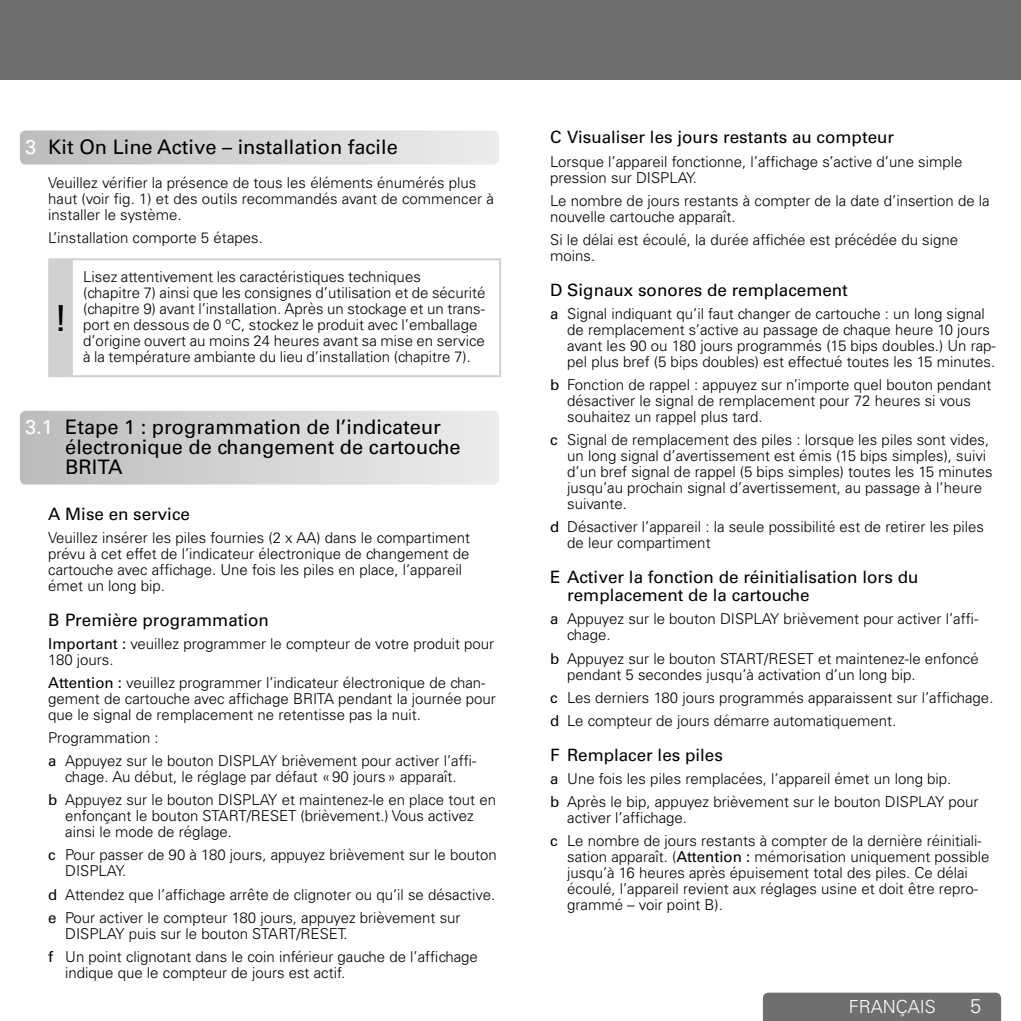
<style>
.page{position:relative;width:1021px;height:1021px;background:#fff}
.page>*{position:absolute;margin:0;border:0;box-sizing:border-box;transform-origin:0 0}
.t1{font:500 36px "Univers CE";color:#000}
.t2{font:500 20px/20px "Univers CE";color:#000}
.t3{font:300 20px "Univers";color:#fff}
.t4{font:300 18px "Univers";color:#fff}
.t5{font:500 17px/18px "Univers CE";color:#000}
.t6{font:300 15px/16px "Univers CE";color:#000}
.s1{color:#fff}
.s2{font-weight:500}
</style>
<div class="page">
<div style="left:0;top:0;width:1020px;height:79px;background:#6f6f6e"></div>
<div style="left:763px;top:992px;width:238px;height:28px;background:#6f6f6e"></div>
<svg style="left:20px;top:130px;width:479px;height:34px;background:#d4d5d5"></svg>
<div style="left:49px;top:259px;width:23px;height:117px;background:#d0d1d1"></div>
<hr style="left:48px;top:258px;width:24px;height:2px;background:#d0d1d1">
<hr style="left:48px;top:260px;width:2px;height:115px;background:#d0d1d1">
<hr style="left:72px;top:258px;width:429px;height:2px;background:#d0d1d1">
<hr style="left:71px;top:260px;width:2px;height:115px;background:#d0d1d1">
<hr style="left:499px;top:260px;width:2px;height:115px;background:#d0d1d1">
<hr style="left:48px;top:375px;width:24px;height:2px;background:#d0d1d1">
<hr style="left:72px;top:375px;width:429px;height:2px;background:#d0d1d1">
<svg style="left:20px;top:411px;width:479px;height:73px;background:#d4d4d4"></svg>
<h2 class="t2" style="left:25px;top:137px;width:374px"><span class="s1">3</span> Kit On Line Active – installation facile</h2>
<p class="t6" style="left:48px;top:174px;width:447px">Veuillez vérifier la présence de tous les éléments énumérés plus haut (voir fig. 1) et des outils recommandés avant de commencer à installer le système.</p>
<p class="t6" style="left:48px;top:230px;width:216px">L’installation comporte 5 étapes.</p>
<h1 class="t1" style="left:54px;top:297px;width:16px">!</h1>
<p class="t6" style="left:83px;top:269px;width:404px">Lisez attentivement les caractéristiques techniques<br>(chapitre 7) ainsi que les consignes d’utilisation et de sécurité (chapitre 9) avant l’installation. Après un stockage et un trans&shy;port en dessous de 0 °C, stockez le produit avec l’emballage d’origine ouvert au moins 24 heures avant sa mise en service à la température ambiante du lieu d’installation (chapitre 7).</p>
<h2 class="t2" style="left:65px;top:417px;width:397px;text-indent:-40px"><span class="s1">3.1</span> Etape 1 : programmation de l’indicateur électronique de changement de cartouche<br>BRITA</h2>
<p class="t5" style="left:48px;top:505px;width:143px">A Mise en service</p>
<p class="t6" style="left:48px;top:529px;width:423px">Veuillez insérer les piles fournies (2 x AA) dans le compartiment prévu à cet effet de l’indicateur électronique de changement de cartouche avec affichage. Une fois les piles en place, l’appareil émet un long bip.</p>
<p class="t5" style="left:48px;top:611px;width:222px">B Première programmation</p>
<p class="t6" style="left:48px;top:635px;width:447px"><span class="s2">Important :</span> veuillez programmer le compteur de votre produit pour<br>180 jours.</p>
<p class="t6" style="left:48px;top:675px;width:449px"><span class="s2">Attention :</span> veuillez programmer l’indicateur électronique de chan&shy;gement de cartouche avec affichage BRITA pendant la journée pour que le signal de remplacement ne retentisse pas la nuit.</p>
<p class="t6" style="left:48px;top:726px;width:429px;line-height:23px">Programmation :<br><span class="s2">a</span> Appuyez sur le bouton DISPLAY brièvement pour activer l’affi-</p>
<p class="t6" style="left:48px;top:765px;width:449px;line-height:23px;text-indent:17px">chage. Au début, le réglage par défaut «90 jours» apparaît.<br><span class="s2">b</span> Appuyez sur le bouton DISPLAY et maintenez-le en place tout en</p>
<p class="t6" style="left:65px;top:808px;width:410px">enfonçant le bouton START/RESET (brièvement.) Vous activez ainsi le mode de réglage.</p>
<p class="t6" style="left:65px;top:847px;width:433px;text-indent:-17px"><span class="s2">c</span> Pour passer de 90 à 180 jours, appuyez brièvement sur le bouton<br>DISPLAY.</p>
<p class="t6" style="left:48px;top:883px;width:448px;line-height:23px"><span class="s2">d</span> Attendez que l’affichage arrête de clignoter ou qu’il se désactive. <span class="s2">e</span> Pour activer le compteur 180 jours, appuyez brièvement sur</p>
<p class="t6" style="left:48px;top:922px;width:431px;line-height:23px;text-indent:17px">DISPLAY puis sur le bouton START/RESET.<br><span class="s2">f</span> Un point clignotant dans le coin inférieur gauche de l’affichage</p>
<p class="t6" style="left:65px;top:964px;width:282px">indique que le compteur de jours est actif.</p>
<p class="t5" style="left:550px;top:129px;width:345px">C Visualiser les jours restants au compteur</p>
<p class="t6" style="left:550px;top:153px;width:414px">Lorsque l’appareil fonctionne, l’affichage s’active d’une simple pression sur DISPLAY.</p>
<p class="t6" style="left:550px;top:193px;width:441px">Le nombre de jours restants à compter de la date d’insertion de la nouvelle cartouche apparaît.</p>
<p class="t6" style="left:550px;top:232px;width:409px">Si le délai est écoulé, la durée affichée est précédée du signe moins.</p>
<p class="t5" style="left:550px;top:281px;width:299px">D Signaux sonores de remplacement</p>
<p class="t6" style="left:567px;top:306px;width:430px;text-indent:-17px"><span class="s2">a</span> Signal indiquant qu’il faut changer de cartouche : un long signal de remplacement s’active au passage de chaque heure 10 jours avant les 90 ou 180 jours programmés (15 bips doubles.) Un rap&shy;pel plus bref (5 bips doubles) est effectué toutes les 15 minutes.</p>
<p class="t6" style="left:567px;top:377px;width:426px;text-indent:-17px"><span class="s2">b</span> Fonction de rappel : appuyez sur n’importe quel bouton pendant désactiver le signal de remplacement pour 72 heures si vous souhaitez un rappel plus tard.</p>
<p class="t6" style="left:567px;top:432px;width:427px;text-indent:-17px"><span class="s2">c</span> Signal de remplacement des piles : lorsque les piles sont vides, un long signal d’avertissement est émis (15 bips simples), suivi d’un bref signal de rappel (5 bips simples) toutes les 15 minutes jusqu’au prochain signal d’avertissement, au passage à l’heure suivante.</p>
<p class="t6" style="left:567px;top:519px;width:418px;text-indent:-17px"><span class="s2">d</span> Désactiver l’appareil : la seule possibilité est de retirer les piles de leur compartiment</p>
<p class="t5" style="left:567px;top:569px;width:353px;text-indent:-17px">E Activer la fonction de réinitialisation lors du remplacement de la cartouche</p>
<p class="t6" style="left:567px;top:611px;width:412px;text-indent:-17px"><span class="s2">a</span> Appuyez sur le bouton DISPLAY brièvement pour activer l’affi&shy;chage.</p>
<p class="t6" style="left:567px;top:650px;width:413px;text-indent:-17px"><span class="s2">b</span> Appuyez sur le bouton START/RESET et maintenez-le enfoncé pendant 5 secondes jusqu’à activation d’un long bip.</p>
<p class="t6" style="left:550px;top:686px;width:445px;line-height:23px"><span class="s2">c</span> Les derniers 180 jours programmés apparaissent sur l’affichage. <span class="s2">d</span> Le compteur de jours démarre automatiquement.</p>
<p class="t5" style="left:550px;top:746px;width:174px">F Remplacer les piles</p>
<p class="t6" style="left:550px;top:767px;width:430px;line-height:23px"><span class="s2">a</span> Une fois les piles remplacées, l’appareil émet un long bip.<br><span class="s2">b</span> Après le bip, appuyez brièvement sur le bouton DISPLAY pour</p>
<p class="t6" style="left:550px;top:806px;width:433px;line-height:23px;text-indent:17px">activer l’affichage.<br><span class="s2">c</span> Le nombre de jours restants à compter de la dernière réinitiali-</p>
<p class="t6" style="left:567px;top:849px;width:424px">sation apparaît. (<span class="s2">Attention :</span> mémorisation uniquement possible jusqu’à 16 heures après épuisement total des piles. Ce délai écoulé, l’appareil revient aux réglages usine et doit être repro&shy;grammé – voir point B).</p>
<p class="t4" style="left:848px;top:995px;width:89px">FRANÇAIS</p>
<h2 class="t3" style="left:970px;top:993px;width:13px">5</h2>
</div>
